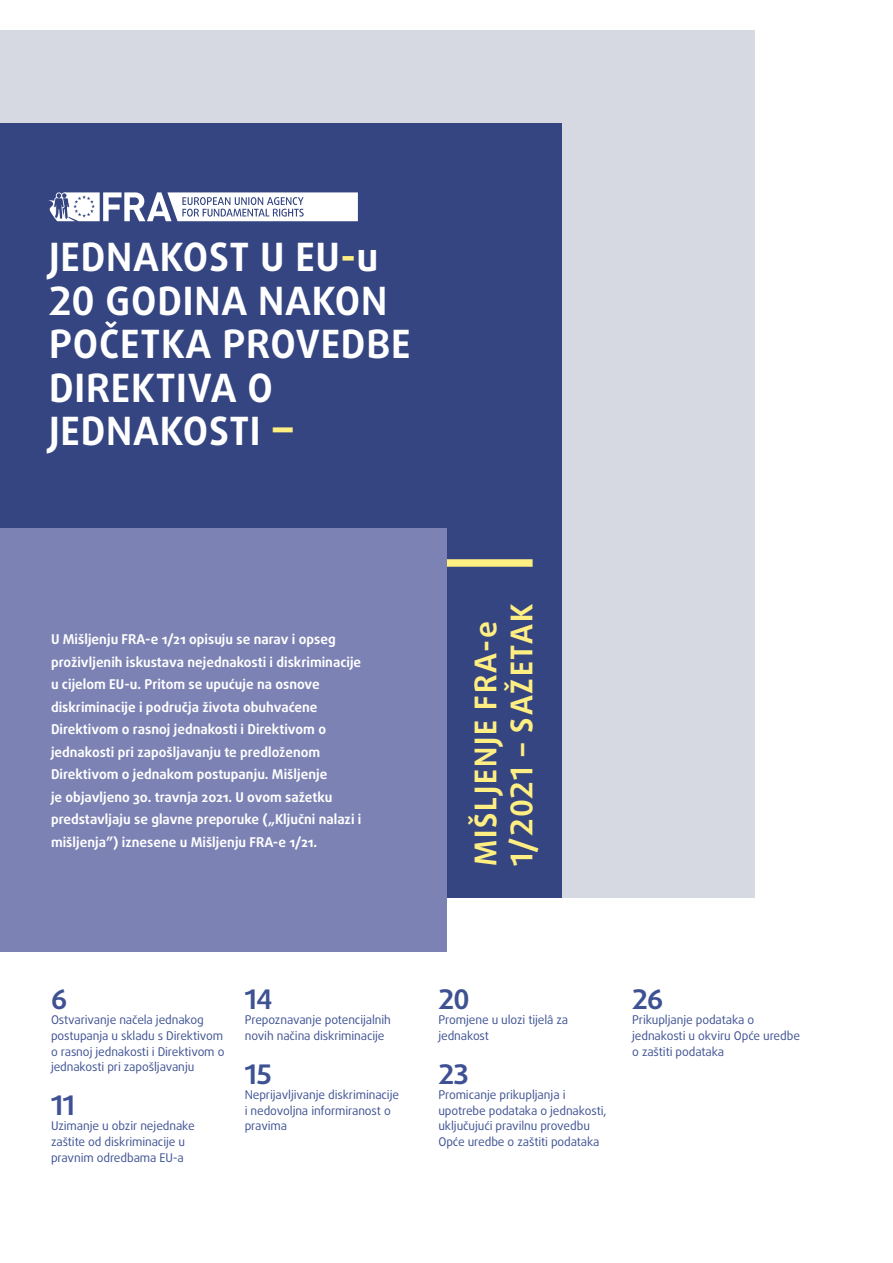
<style>
.page{position:relative;width:893px;height:1263px;background:#fff}
.page>*{position:absolute;margin:0;border:0;box-sizing:border-box;transform-origin:0 0}
.doc_title{font:700 39px/43.5px "Daxline Pro";letter-spacing:.02em;color:#fff}
.doc_title_2{font:700 30px/36px "Daxline Pro";letter-spacing:.06em;color:#ffee81}
.t1{font:700 27px "Daxline Pro";letter-spacing:-.01em;color:#3e5293}
.intro_0{font:700 13.5px/22.5px "Daxline Pro";color:#fff}
.t2{font:12px/15.6px "Daxline Pro";letter-spacing:-.01em;color:#3e5293}
.s1{color:#ffee81}
.s2{font-size:46.5px;color:#ffee81}
</style>
<div class="page">
<div style="left:0;top:30px;width:755px;height:868px;background:#d7d9e2"></div>
<div style="left:0;top:124px;width:561px;height:774px;background:#344582"></div>
<svg style="left:48px;top:192px;width:310px;height:29px"></svg>
<div style="left:435px;top:559px;width:98px;height:8px;background:#ffee81"></div>
<div style="left:0;top:529px;width:446px;height:423px;background:#7c82b4"></div>
<p class="doc_title" style="left:49px;top:236px;width:363px">JEDNAKOST U EU<span class="s1">-</span>u<br>20 GODINA NAKON<br>POČETKA PROVEDBE<br>DIREKTIVA O<br>JEDNAKOSTI <span class="s2">–</span></p>
<p class="intro_0" style="left:51px;top:628px;width:312px">U Mišljenju FRA-e 1/21 opisuju se narav i opseg proživljenih iskustava nejednakosti i diskriminacije u cijelom EU-u. Pritom se upućuje na osnove diskriminacije i područja života obuhvaćene Direktivom o rasnoj jednakosti i Direktivom o jednakosti pri zapošljavanju te predloženom Direktivom o jednakom postupanju. Mišljenje<br>je objavljeno 30. travnja 2021. U ovom sažetku predstavljaju se glavne preporuke („Ključni nalazi i mišljenja”) iznesene u Mišljenju FRA-e 1/21.</p>
<p class="doc_title_2" style="left:468px;top:866px;width:264px;rotate:-90deg">MIŠLJENJE FRA-e<br>1/2021 – SAŽETAK</p>
<p class="t1" style="left:51px;top:981px;width:18px">6</p>
<p class="t2" style="left:51px;top:1012px;width:175px">Ostvarivanje načela jednakog postupanja u skladu s Direktivom o rasnoj jednakosti i Direktivom o jednakosti pri zapošljavanju</p>
<p class="t1" style="left:51px;top:1087px;width:25px">11</p>
<p class="t2" style="left:51px;top:1118px;width:145px">Uzimanje u obzir nejednake zaštite od diskriminacije u pravnim odredbama EU-a</p>
<p class="t1" style="left:245px;top:981px;width:29px">14</p>
<p class="t2" style="left:245px;top:1012px;width:148px">Prepoznavanje potencijalnih novih načina diskriminacije</p>
<p class="t1" style="left:245px;top:1056px;width:28px">15</p>
<p class="t2" style="left:245px;top:1087px;width:156px">Neprijavljivanje diskriminacije i nedovoljna informiranost o pravima</p>
<p class="t1" style="left:438px;top:981px;width:33px">20</p>
<p class="t2" style="left:438px;top:1012px;width:131px">Promjene u ulozi tijelâ za jednakost</p>
<p class="t1" style="left:438px;top:1056px;width:32px">23</p>
<p class="t2" style="left:438px;top:1087px;width:169px">Promicanje prikupljanja i upotrebe podataka o jednakosti, uključujući pravilnu provedbu<br>Opće uredbe o zaštiti podataka</p>
<p class="t1" style="left:632px;top:981px;width:33px">26</p>
<p class="t2" style="left:632px;top:1012px;width:169px">Prikupljanje podataka o jednakosti u okviru Opće uredbe o zaštiti podataka</p>
</div>
